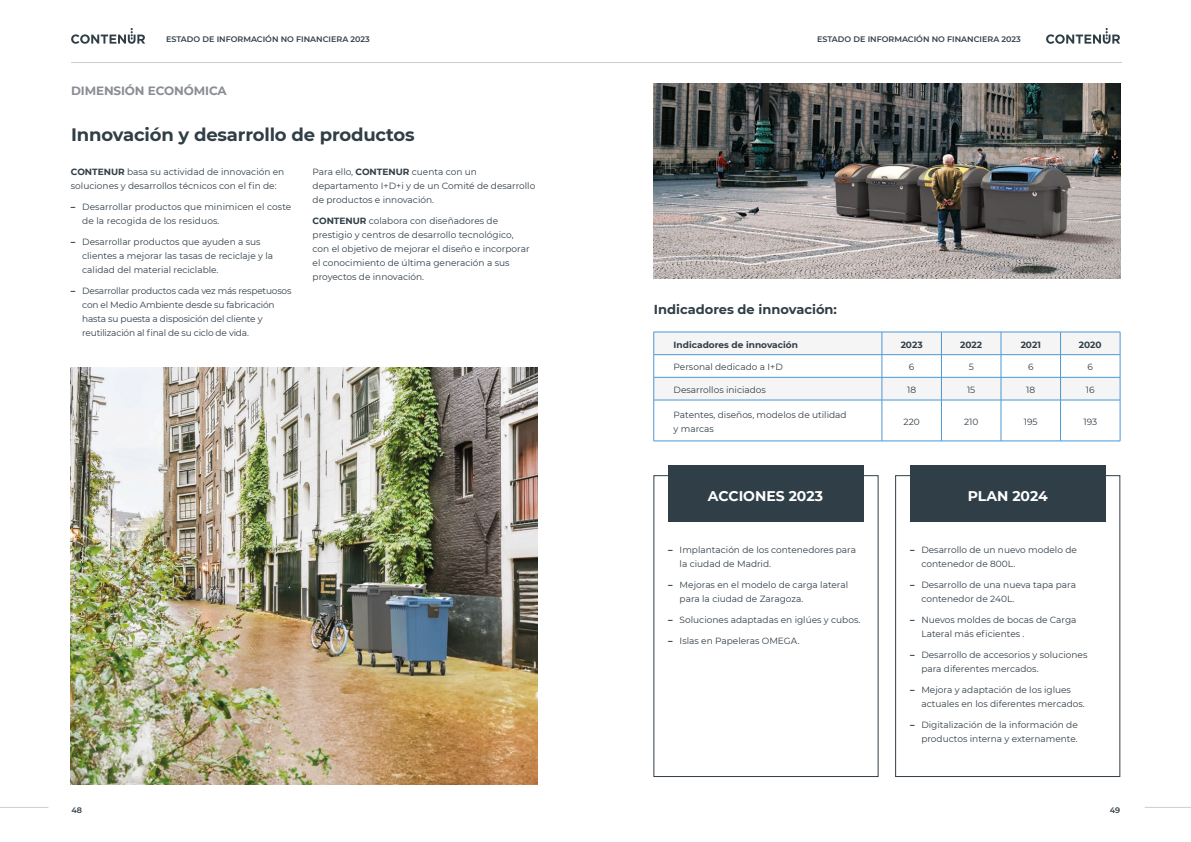
<style>
.page{position:relative;width:1191px;height:842px;background:#fff}
.page>*{position:absolute;margin:0;border:0;box-sizing:border-box;transform-origin:0 0}
._03__Tit_sec{font:700 18px "Montserrat";letter-spacing:-.01em;color:#303e47}
._09__PLAN_ACCION{font:700 14px "Montserrat";color:#fff}
._05__Titular_subseccion{font:700 13px "Montserrat";color:#303e47}
.t1{font:700 12px "Montserrat";letter-spacing:-.01em;color:#8a8d94}
._04__Tab{font:9px/14px "Montserrat";color:#303e47}
._01__Tex_gen{font:9px/14px "Montserrat";color:#303e47}
._04__Tab-2{font:9px/14px "Montserrat";letter-spacing:-.02em;color:#303e47}
._01__Tex_gen-2{font:700 9px "Montserrat";color:#303e47}
.t2{font:600 8px "Montserrat";color:#303e47}
.s1{font-weight:700}
.s2{font-weight:800}
</style>
<div class="page">
<svg style="left:71px;top:28px;width:74px;height:16px"></svg>
<svg style="left:1046px;top:28px;width:74px;height:16px"></svg>
<hr style="left:71px;top:62px;width:1051px;height:1px;background:#cecdd1">
<hr style="left:0;top:807px;width:48px;height:1px;background:#cecdd1">
<hr style="left:1144px;top:807px;width:47px;height:1px;background:#cecdd1">
<img style="left:71px;top:368px;width:466px;height:416px">
<svg style="left:653px;top:332px;width:468px;height:68px"></svg>
<hr style="left:653px;top:400px;width:229px;height:1px;background:#4b97d2">
<hr style="left:653px;top:400px;width:1px;height:41px;background:#4b97d2">
<hr style="left:882px;top:400px;width:59px;height:1px;background:#4b97d2">
<hr style="left:881px;top:400px;width:1px;height:41px;background:#4b97d2">
<hr style="left:941px;top:400px;width:60px;height:1px;background:#4b97d2">
<hr style="left:941px;top:400px;width:1px;height:41px;background:#4b97d2">
<hr style="left:1001px;top:400px;width:59px;height:1px;background:#4b97d2">
<hr style="left:1000px;top:400px;width:1px;height:41px;background:#4b97d2">
<hr style="left:1060px;top:400px;width:60px;height:1px;background:#4b97d2">
<hr style="left:1060px;top:400px;width:1px;height:41px;background:#4b97d2">
<hr style="left:1120px;top:400px;width:1px;height:41px;background:#4b97d2">
<hr style="left:653px;top:441px;width:229px;height:1px;background:#4b97d2">
<hr style="left:882px;top:441px;width:59px;height:1px;background:#4b97d2">
<hr style="left:941px;top:441px;width:60px;height:1px;background:#4b97d2">
<hr style="left:1001px;top:441px;width:59px;height:1px;background:#4b97d2">
<hr style="left:1060px;top:441px;width:60px;height:1px;background:#4b97d2">
<div style="left:895px;top:475px;width:225px;height:302px;border:1px solid #303e47"></div>
<div style="left:668px;top:466px;width:195px;height:56px;background:#303e47"></div>
<div style="left:910px;top:466px;width:195px;height:56px;background:#303e47"></div>
<img style="left:653px;top:84px;width:467px;height:195px">
<p class="t2" style="left:166px;top:34px;width:205px">ESTADO DE INFORMACIÓN NO FINANCIERA 2023</p>
<p class="t2" style="left:817px;top:34px;width:205px">ESTADO DE INFORMACIÓN NO FINANCIERA 2023</p>
<h3 class="t1" style="left:71px;top:82px;width:157px">DIMENSIÓN ECONÓMICA</h3>
<p class="_03__Tit_sec" style="left:71px;top:121px;width:345px">Innovación y desarrollo de productos</p>
<p class="_01__Tex_gen" style="left:71px;top:164px;width:215px"><span class="s1">CONTENUR</span> basa su actividad de innovación en soluciones y desarrollos técnicos con el fin de:</p>
<p class="_04__Tab" style="left:82px;top:199px;width:211px;text-indent:-11px"><span class="s2">–</span> Desarrollar productos que minimicen el coste de la recogida de los residuos.</p>
<p class="_04__Tab" style="left:82px;top:234px;width:192px;text-indent:-11px"><span class="s2">–</span> Desarrollar productos que ayuden a sus clientes a mejorar las tasas de reciclaje y la calidad del material reciclable.</p>
<p class="_04__Tab-2" style="left:82px;top:283px;width:211px;text-indent:-11px"><span class="s2">–</span> Desarrollar productos cada vez más respetuosos con el Medio Ambiente desde su fabricación hasta su puesta a disposición del cliente y reutilización al final de su ciclo de vida.</p>
<p class="_01__Tex_gen" style="left:313px;top:164px;width:224px">Para ello, <span class="s1">CONTENUR</span> cuenta con un departamento I+D+i y de un Comité de desarrollo de productos e innovación.</p>
<p class="_01__Tex_gen" style="left:313px;top:213px;width:218px"><span class="s1">CONTENUR</span> colabora con diseñadores de prestigio y centros de desarrollo tecnológico, con el objetivo de mejorar el diseño e incorporar el conocimiento de última generación a sus proyectos de innovación.</p>
<p class="_05__Titular_subseccion" style="left:654px;top:300px;width:185px">Indicadores de innovación:</p>
<p class="_01__Tex_gen-2" style="left:673px;top:338px;width:126px">Indicadores de innovación</p>
<p class="_01__Tex_gen-2" style="left:900px;top:338px;width:23px">2023</p>
<p class="_01__Tex_gen-2" style="left:960px;top:338px;width:23px">2022</p>
<p class="_01__Tex_gen-2" style="left:1020px;top:338px;width:22px">2021</p>
<p class="_01__Tex_gen-2" style="left:1079px;top:338px;width:24px">2020</p>
<p class="_01__Tex_gen" style="left:673px;top:360px;width:111px">Personal dedicado a I+D</p>
<p class="_01__Tex_gen" style="left:909px;top:360px;width:7px">6</p>
<p class="_01__Tex_gen" style="left:968px;top:360px;width:7px">5</p>
<p class="_01__Tex_gen" style="left:1028px;top:360px;width:7px">6</p>
<p class="_01__Tex_gen" style="left:1087px;top:360px;width:7px">6</p>
<p class="_01__Tex_gen" style="left:673px;top:382px;width:94px">Desarrollos iniciados</p>
<p class="_01__Tex_gen" style="left:907px;top:382px;width:10px">18</p>
<p class="_01__Tex_gen" style="left:967px;top:382px;width:10px">15</p>
<p class="_01__Tex_gen" style="left:1026px;top:382px;width:10px">18</p>
<p class="_01__Tex_gen" style="left:1086px;top:382px;width:10px">16</p>
<p class="_01__Tex_gen" style="left:673px;top:407px;width:174px">Patentes, diseños, modelos de utilidad y marcas</p>
<p class="_01__Tex_gen" style="left:903px;top:414px;width:18px">220</p>
<p class="_01__Tex_gen" style="left:964px;top:414px;width:16px">210</p>
<p class="_01__Tex_gen" style="left:1023px;top:414px;width:15px">195</p>
<p class="_01__Tex_gen" style="left:1083px;top:414px;width:15px">193</p>
<p class="_09__PLAN_ACCION" style="left:708px;top:486px;width:117px">ACCIONES 2023</p>
<p class="_09__PLAN_ACCION" style="left:967px;top:486px;width:82px">PLAN 2024</p>
<p class="_04__Tab" style="left:679px;top:542px;width:178px;text-indent:-11px"><span class="s2">–</span> Implantación de los contenedores para la ciudad de Madrid.</p>
<p class="_04__Tab" style="left:679px;top:577px;width:170px;text-indent:-11px"><span class="s2">–</span> Mejoras en el modelo de carga lateral para la ciudad de Zaragoza.</p>
<p class="_04__Tab" style="left:668px;top:612px;width:193px"><span class="s2">–</span> Soluciones adaptadas en iglúes y cubos.</p>
<p class="_04__Tab" style="left:668px;top:633px;width:133px"><span class="s2">–</span> Islas en Papeleras OMEGA.</p>
<p class="_04__Tab" style="left:921px;top:542px;width:157px;text-indent:-11px"><span class="s2">–</span> Desarrollo de un nuevo modelo de contenedor de 800L.</p>
<p class="_04__Tab" style="left:921px;top:577px;width:156px;text-indent:-11px"><span class="s2">–</span> Desarrollo de una nueva tapa para contenedor de 240L.</p>
<p class="_04__Tab" style="left:921px;top:612px;width:157px;text-indent:-11px"><span class="s2">–</span> Nuevos moldes de bocas de Carga<br>Lateral más eficientes .</p>
<p class="_04__Tab" style="left:921px;top:647px;width:167px;text-indent:-11px"><span class="s2">–</span> Desarrollo de accesorios y soluciones para diferentes mercados.</p>
<p class="_04__Tab" style="left:921px;top:682px;width:165px;text-indent:-11px"><span class="s2">–</span> Mejora y adaptación de los iglues actuales en los diferentes mercados.</p>
<p class="_04__Tab" style="left:910px;top:717px;width:169px;text-align:right"><span class="s2">–</span> Digitalización de la información de productos interna y externamente.</p>
<p class="t2" style="left:71px;top:804px;width:12px">48</p>
<p class="t2" style="left:1109px;top:804px;width:12px">49</p>
</div>
